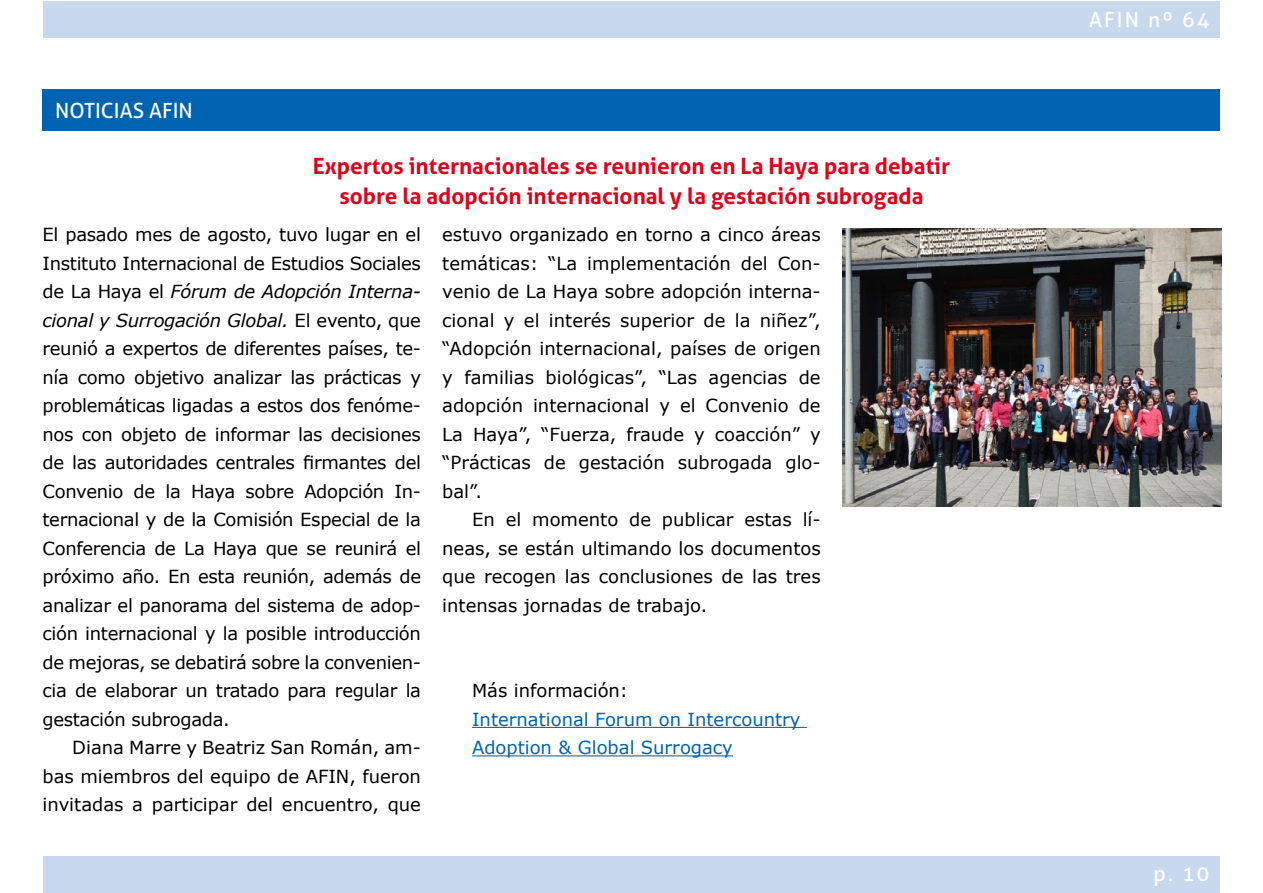
<style>
.page{position:relative;width:1263px;height:893px;background:#fff}
.page>*{position:absolute;margin:0;border:0;box-sizing:border-box;transform-origin:0 0}
.t1{font:700 22.5px/29.7px "Aller";color:#e2001a;text-align:center}
.t2{font:21px "Aller";color:#fff}
.t3{font:18px/28.5px "Verdana";color:#000;text-align:justify}
.t4{font:18px/28.5px "Verdana";color:#0063b1}
.s1{font-style:italic}
</style>
<div class="page">
<img style="left:842px;top:229px;width:379px;height:278px">
<div style="left:43px;top:1px;width:1177px;height:37px;background:#c8d9ee"></div>
<div style="left:43px;top:856px;width:1177px;height:37px;background:#c8d9ee"></div>
<div style="left:43px;top:89px;width:1177px;height:42px;background:#0063b1"></div>
<hr style="left:472px;top:727px;width:335px;height:1px;background:#0063b1">
<hr style="left:472px;top:755px;width:261px;height:1px;background:#0063b1">
<p class="t2" style="left:55px;top:98px;width:139px">NOTICIAS AFIN</p>
<p class="t1" style="left:313px;top:151px;width:639px">Expertos internacionales se reunieron en La Haya para debatir sobre la adopción internacional y la gestación subrogada</p>
<p class="t3" style="left:43px;top:221px;width:380px">El pasado mes de agosto, tuvo lugar en el Instituto Internacional de Estudios Sociales de La Haya el <span class="s1">Fórum de Adopción Interna&shy;cional y Surrogación Global.</span> El evento, que reunió a expertos de diferentes países, te&shy;nía como objetivo analizar las prácticas y problemáticas ligadas a estos dos fenóme&shy;nos con objeto de informar las decisiones de las autoridades centrales firmantes del Convenio de la Haya sobre Adopción In&shy;ternacional y de la Comisión Especial de la Conferencia de La Haya que se reunirá el próximo año. En esta reunión, además de analizar el panorama del sistema de adop&shy;ción internacional y la posible introducción de mejoras, se debatirá sobre la convenien&shy;cia de elaborar un tratado para regular la gestación subrogada.</p>
<p class="t3" style="left:43px;top:734px;width:380px;text-indent:30px">Diana Marre y Beatriz San Román, am&shy;bas miembros del equipo de AFIN, fueron invitadas a participar del encuentro, que</p>
<p class="t3" style="left:442px;top:221px;width:380px">estuvo organizado en torno a cinco áreas temáticas: “La implementación del Con&shy;venio de La Haya sobre adopción interna&shy;cional y el interés superior de la niñez”, “Adopción internacional, países de origen y familias biológicas”, “Las agencias de adopción internacional y el Convenio de La Haya”, “Fuerza, fraude y coacción” y “Prácticas de gestación subrogada glo&shy;bal”.</p>
<p class="t3" style="left:442px;top:506px;width:380px;text-indent:30px">En el momento de publicar estas lí&shy;neas, se están ultimando los documentos que recogen las conclusiones de las tres intensas jornadas de trabajo.</p>
<p class="t3" style="left:472px;top:677px;width:158px">Más información:</p>
<p class="t4" style="left:472px;top:705px;width:330px">International Forum on Intercountry<br>Adoption &amp; Global Surrogacy</p>
<p class="t2" style="left:1089px;top:7px;width:122px">AFIN nº 64</p>
<p class="t2" style="left:1197px;top:7px;width:14px">2</p>
<p class="t2" style="left:1153px;top:861px;width:57px">p. 10</p>
</div>
